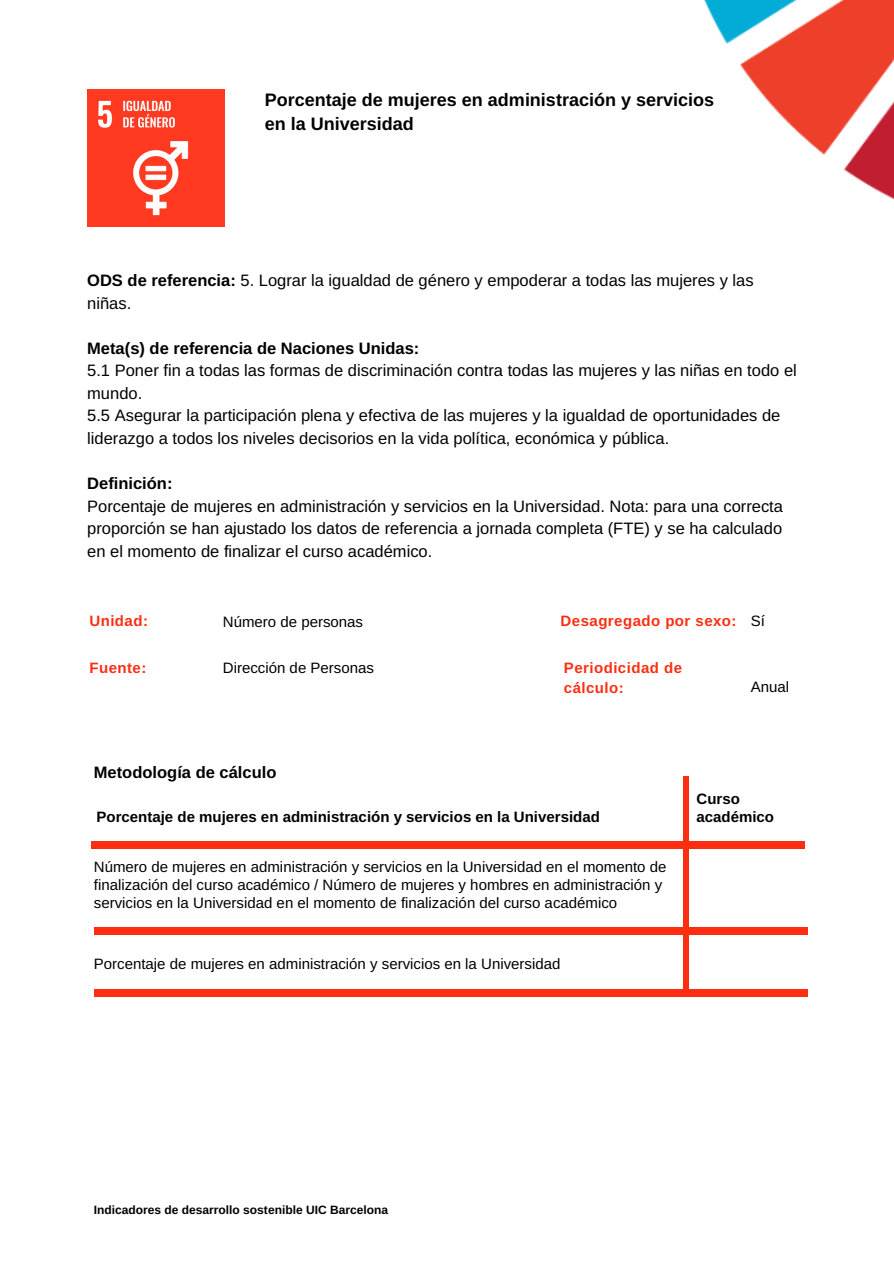
<style>
.page{position:relative;width:894px;height:1264px;background:#fff}
.page>*{position:absolute;margin:0;border:0;box-sizing:border-box;transform-origin:0 0}
.t1{font:700 18px/24.8px "Arimo";color:#000}
.t2{font:16.5px/22.5px "Arimo";color:#000}
.t3{font:700 16.5px "Arimo";color:#000}
.t4{font:15px/18px "Arimo";color:#000}
.t5{font:700 15px/18px "Arimo";color:#000}
.t6{font:700 15px/20.2px "Arimo";letter-spacing:.03em;color:#ff2e13}
.t7{font:700 12px "Arimo";color:#000}
.s1{font-weight:700}
</style>
<div class="page">
<div style="left:92px;top:842px;width:712px;height:6px;background:#ff2e13"></div>
<div style="left:683px;top:776px;width:5px;height:216px;background:#ff2e13"></div>
<div style="left:94px;top:927px;width:712px;height:7px;background:#ff2e13"></div>
<img style="left:87px;top:89px;width:138px;height:138px">
<div style="left:94px;top:989px;width:712px;height:7px;background:#ff2e13"></div>
<img style="left:704px;top:0;width:189px;height:199px">
<p class="t1" style="left:264px;top:87px;width:451px">Porcentaje de mujeres en administración y servicios en la Universidad</p>
<p class="t2" style="left:87px;top:269px;width:667px"><span class="s1">ODS de referencia:</span> 5. Lograr la igualdad de género y empoderar a todas las mujeres y las niñas.</p>
<p class="t3" style="left:87px;top:339px;width:333px">Meta(s) de referencia de Naciones Unidas:</p>
<p class="t2" style="left:87px;top:359px;width:711px">5.1 Poner fin a todas las formas de discriminación contra todas las mujeres y las niñas en todo el mundo.</p>
<p class="t2" style="left:87px;top:404px;width:694px">5.5 Asegurar la participación plena y efectiva de las mujeres y la igualdad de oportunidades de liderazgo a todos los niveles decisorios en la vida política, económica y pública.</p>
<p class="t3" style="left:87px;top:474px;width:87px">Definición:</p>
<p class="t2" style="left:87px;top:494px;width:697px;text-align:justify">Porcentaje de mujeres en administración y servicios en la Universidad. Nota: para una correcta proporción se han ajustado los datos de referencia a jornada completa (FTE) y se ha calculado en el momento de finalizar el curso académico.</p>
<p class="t6" style="left:89px;top:611px;width:60px">Unidad:</p>
<p class="t4" style="left:223px;top:612px;width:142px">Número de personas</p>
<p class="t6" style="left:89px;top:657px;width:58px">Fuente:</p>
<p class="t4" style="left:223px;top:658px;width:152px">Dirección de Personas</p>
<p class="t3" style="left:94px;top:763px;width:184px">Metodología de cálculo</p>
<p class="t6" style="left:560px;top:611px;width:177px">Desagregado por sexo:</p>
<p class="t6" style="left:563px;top:657px;width:120px">Periodicidad de cálculo:</p>
<p class="t4" style="left:750px;top:612px;width:16px">Sí</p>
<p class="t4" style="left:750px;top:677px;width:40px">Anual</p>
<p class="t5" style="left:96px;top:807px;width:504px">Porcentaje de mujeres en administración y servicios en la Universidad</p>
<p class="t4" style="left:94px;top:858px;width:574px">Número de mujeres en administración y servicios en la Universidad en el momento de finalización del curso académico / Número de mujeres y hombres en administración y servicios en la Universidad en el momento de finalización del curso académico</p>
<p class="t4" style="left:94px;top:954px;width:468px">Porcentaje de mujeres en administración y servicios en la Universidad</p>
<p class="t5" style="left:696px;top:789px;width:79px">Curso académico</p>
<p class="t7" style="left:94px;top:1202px;width:296px">Indicadores de desarrollo sostenible UIC Barcelona</p>
</div>
